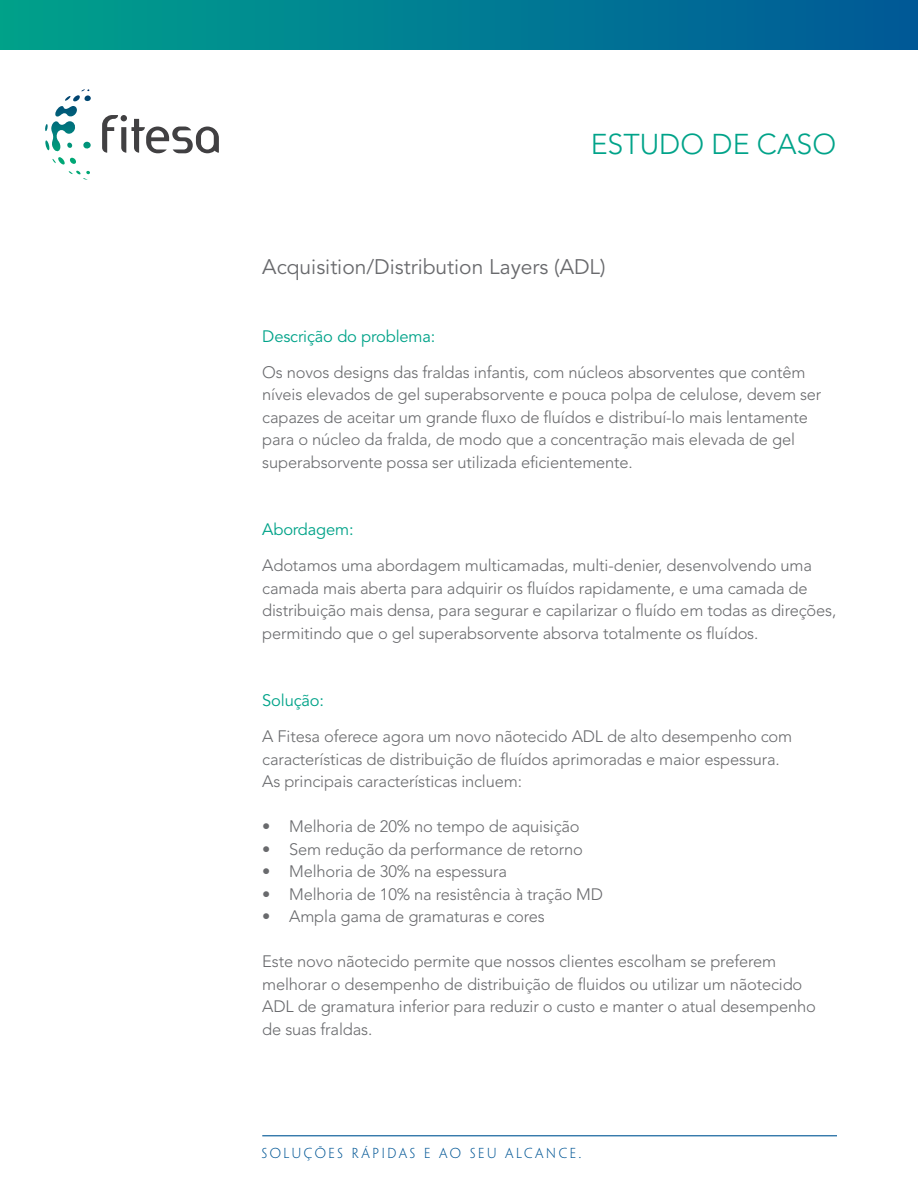
<style>
.page{position:relative;width:918px;height:1188px;background:#fff}
.page>*{position:absolute;margin:0;border:0;box-sizing:border-box;transform-origin:0 0}
.t1{font:300 28.5px "Avenir LT Std";color:#00a389}
.t2{font:21px "Avenir LT Std";color:#696a6d}
.t3{font:300 16.5px/22.5px "Avenir LT Std";letter-spacing:-.01em;color:#696a6d}
.t4{font:16.5px "Avenir LT Std";letter-spacing:-.01em;color:#00a389}
.t5{font:300 12.9px "Penumbra Flare Std";letter-spacing:.2em;color:#005695}
</style>
<div class="page">
<div style="left:0;top:0;width:918px;height:49px;background:linear-gradient(to right,#00a28c,#005998)"></div>
<svg style="left:102px;top:115px;width:117px;height:38px"></svg>
<svg style="left:45px;top:89px;width:46px;height:91px"></svg>
<hr style="left:262px;top:1135px;width:575px;height:1px;background:#005695">
<h1 class="t1" style="left:591px;top:128px;width:247px">Estudo de caso</h1>
<p class="t2" style="left:262px;top:255px;width:345px">Acquisition/Distribution Layers (ADL)</p>
<p class="t4" style="left:262px;top:327px;width:175px">Descrição do problema:</p>
<p class="t3" style="left:262px;top:361px;width:561px">Os novos designs das fraldas infantis, com núcleos absorventes que contêm níveis elevados de gel superabsorvente e pouca polpa de celulose, devem ser capazes de aceitar um grande fluxo de fluídos e distribuí-lo mais lentamente para o núcleo da fralda, de modo que a concentração mais elevada de gel superabsorvente possa ser utilizada eficientemente.</p>
<p class="t4" style="left:262px;top:520px;width:93px">Abordagem:</p>
<p class="t3" style="left:262px;top:554px;width:576px">Adotamos uma abordagem multicamadas, multi-denier, desenvolvendo uma camada mais aberta para adquirir os fluídos rapidamente, e uma camada de distribuição mais densa, para segurar e capilarizar o fluído em todas as direções, permitindo que o gel superabsorvente absorva totalmente os fluídos.</p>
<p class="t4" style="left:262px;top:691px;width:63px">Solução:</p>
<p class="t3" style="left:262px;top:725px;width:532px">A Fitesa oferece agora um novo nãotecido ADL de alto desempenho com características de distribuição de fluídos aprimoradas e maior espessura.<br>As principais características incluem:</p>
<p class="t3" style="left:262px;top:815px;width:319px">• Melhoria de 20% no tempo de aquisição</p>
<p class="t3" style="left:262px;top:838px;width:322px">• Sem redução da performance de retorno</p>
<p class="t3" style="left:262px;top:861px;width:246px">• Melhoria de 30% na espessura</p>
<p class="t3" style="left:262px;top:883px;width:342px">• Melhoria de 10% na resistência à tração MD</p>
<p class="t3" style="left:262px;top:906px;width:284px">• Ampla gama de gramaturas e cores</p>
<p class="t3" style="left:262px;top:951px;width:555px">Este novo nãotecido permite que nossos clientes escolham se preferem melhorar o desempenho de distribuição de fluidos ou utilizar um nãotecido ADL de gramatura inferior para reduzir o custo e manter o atual desempenho de suas fraldas.</p>
<p class="t5" style="left:262px;top:1146px;width:321px">SOLUÇÕES RÁPIDAS E AO SEU ALCANCE.</p>
</div>
